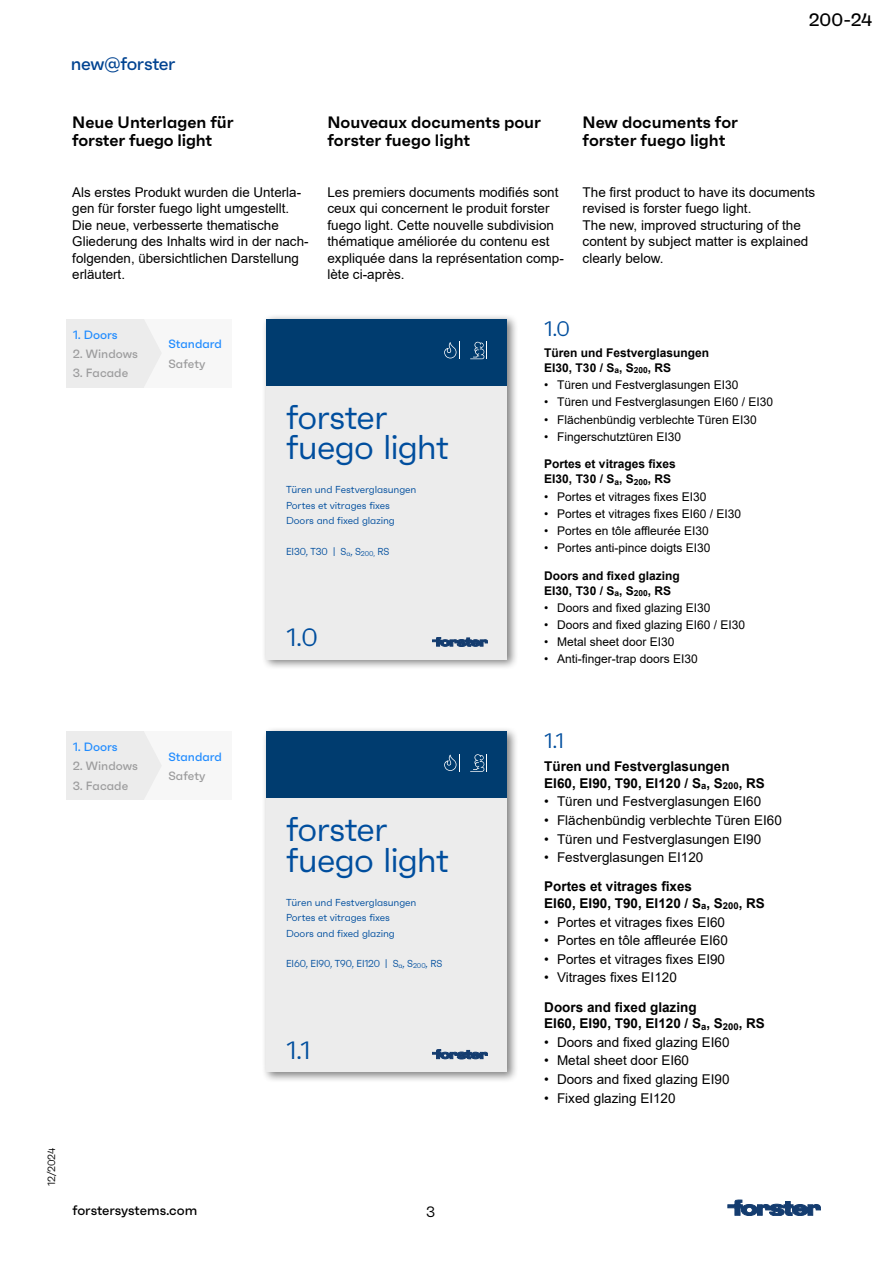
<style>
.page{position:relative;width:893px;height:1263px;background:#fff}
.page>*{position:absolute;margin:0;border:0;box-sizing:border-box;transform-origin:0 0}
.t1{font:34.35px/30.3px "Faktum";letter-spacing:-.025em;color:#004e9e}
.t2{font:25.05px "Faktum";color:#004e9e}
.t3{font:21px "Faktum";color:#004e9e}
.t4{font:500 18px "Faktum";letter-spacing:-.025em;color:#004391}
.t5{font:500 18px "Faktum";color:#000}
.t6{font:600 16.5px/18px "Faktum";color:#000}
.t7{font:15px "Faktum";color:#000}
.t8{font:13.5px/16.5px "Arial";color:#000}
.t9{font:700 13.5px/16.5px "Arial";color:#000}
.t10{font:500 13.5px "Faktum";letter-spacing:-.005em;color:#000}
.t11{font:12px "Arial";color:#000}
.t12{font:700 12px/15px "Arial";color:#000}
.t13{font:500 12px "Faktum";color:#9c9c9d}
.t14{font:500 12px "Faktum";color:#1f8bff}
.t15{font:10.5px "Faktum";color:#000;scale:.95 1}
.t16{font:10.05px/15.5px "Faktum";letter-spacing:-.01em;color:#004e9e}
.t17{font:10.05px "Faktum";letter-spacing:-.01em;color:#004e9e;scale:.95 1}
</style>
<div class="page">
<svg style="left:728px;top:1200px;width:93px;height:16px"></svg>
<div style="left:262px;top:314px;width:256px;height:356px;background:#000;opacity:.5"></div>
<div style="left:267px;top:319px;width:240px;height:340px;background:#ececec"></div>
<div style="left:267px;top:319px;width:240px;height:66px;background:#003c6f"></div>
<svg style="left:432px;top:637px;width:56px;height:9px"></svg>
<svg style="left:444px;top:342px;width:16px;height:17px"></svg>
<svg style="left:470px;top:342px;width:17px;height:17px"></svg>
<div style="left:262px;top:726px;width:256px;height:357px;background:#000;opacity:.5"></div>
<div style="left:267px;top:731px;width:240px;height:340px;background:#ececec"></div>
<div style="left:267px;top:731px;width:240px;height:67px;background:#003c6f"></div>
<svg style="left:432px;top:1049px;width:56px;height:10px"></svg>
<svg style="left:444px;top:754px;width:16px;height:17px"></svg>
<svg style="left:470px;top:754px;width:17px;height:18px"></svg>
<div style="left:67px;top:319px;width:77px;height:68px;background:#ececec"></div>
<div style="left:67px;top:731px;width:77px;height:69px;background:#ececec"></div>
<div style="left:141px;top:319px;width:91px;height:68px;background:#f7f7f7"></div>
<div style="left:141px;top:731px;width:91px;height:69px;background:#f7f7f7"></div>
<h3 class="t4" style="left:71px;top:52px;width:106px">new@forster</h3>
<p class="t6" style="left:72px;top:113px;width:163px">Neue Unterlagen für forster fuego light</p>
<p class="t8" style="left:72px;top:184px;width:238px">Als erstes Produkt wurden die Unterla&shy;gen für forster fuego light umgestellt.<br>Die neue, verbesserte thematische Gliederung des Inhalts wird in der nach&shy;folgenden, übersichtlichen Darstellung erläutert.</p>
<h3 class="t5" style="left:809px;top:9px;width:65px">200-24</h3>
<p class="t6" style="left:327px;top:113px;width:215px">Nouveaux documents pour forster fuego light</p>
<p class="t6" style="left:583px;top:113px;width:157px">New documents for forster fuego light</p>
<p class="t8" style="left:327px;top:184px;width:238px">Les premiers documents modifiés sont ceux qui concernent le produit forster fuego light. Cette nouvelle subdivision thématique améliorée du contenu est expliquée dans la représentation comp&shy;lète ci-après.</p>
<p class="t8" style="left:583px;top:184px;width:234px">The first product to have its documents revised is forster fuego light.<br>The new, improved structuring of the content by subject matter is explained clearly below.</p>
<p class="t14" style="left:73px;top:327px;width:47px">1. Doors</p>
<p class="t13" style="left:73px;top:346px;width:67px">2. Windows</p>
<p class="t13" style="left:73px;top:366px;width:57px">3. Facade</p>
<p class="t14" style="left:169px;top:337px;width:55px">Standard</p>
<p class="t13" style="left:169px;top:356px;width:38px">Safety</p>
<h1 class="t1" style="left:286px;top:401px;width:164px">forster fuego light</h1>
<p class="t16" style="left:286px;top:482px;width:132px">Türen und Festverglasungen<br>Portes et vitrages fixes<br>Doors and fixed glazing</p>
<p class="t17" style="left:286px;top:545px;width:110px">EI30, T30 | S<sub>a</sub>, S<sub>200,</sub> RS</p>
<h2 class="t2" style="left:286px;top:622px;width:33px">1.0</h2>
<h3 class="t3" style="left:544px;top:316px;width:27px">1.0</h3>
<p class="t12" style="left:544px;top:345px;width:166px">Türen und Festverglasungen<br>EI30, T30 / S<sub>a</sub>, S<sub>200</sub>, RS</p>
<p class="t11" style="left:544px;top:377px;width:196px">• Türen und Festverglasungen EI30</p>
<p class="t11" style="left:544px;top:394px;width:230px">• Türen und Festverglasungen EI60 / EI30</p>
<p class="t11" style="left:544px;top:411px;width:214px">• Flächenbündig verblechte Türen EI30</p>
<p class="t11" style="left:544px;top:428px;width:138px">• Fingerschutztüren EI30</p>
<p class="t12" style="left:544px;top:457px;width:133px">Portes et vitrages fixes<br>EI30, T30 / S<sub>a</sub>, S<sub>200</sub>, RS</p>
<p class="t11" style="left:544px;top:488px;width:164px">• Portes et vitrages fixes EI30</p>
<p class="t11" style="left:544px;top:505px;width:198px">• Portes et vitrages fixes EI60 / EI30</p>
<p class="t11" style="left:544px;top:522px;width:166px">• Portes en tôle affleurée EI30</p>
<p class="t11" style="left:544px;top:539px;width:168px">• Portes anti-pince doigts EI30</p>
<p class="t12" style="left:544px;top:568px;width:137px">Doors and fixed glazing<br>EI30, T30 / S<sub>a</sub>, S<sub>200</sub>, RS</p>
<p class="t11" style="left:544px;top:599px;width:168px">• Doors and fixed glazing EI30</p>
<p class="t11" style="left:544px;top:616px;width:202px">• Doors and fixed glazing EI60 / EI30</p>
<p class="t11" style="left:544px;top:633px;width:132px">• Metal sheet door EI30</p>
<p class="t11" style="left:544px;top:651px;width:155px">• Anti-finger-trap doors EI30</p>
<p class="t14" style="left:73px;top:740px;width:47px">1. Doors</p>
<p class="t13" style="left:73px;top:759px;width:67px">2. Windows</p>
<p class="t13" style="left:73px;top:778px;width:57px">3. Facade</p>
<p class="t14" style="left:169px;top:749px;width:55px">Standard</p>
<p class="t13" style="left:169px;top:768px;width:38px">Safety</p>
<p class="t15" style="left:45px;top:1186px;width:42px;rotate:-90deg">12/2024</p>
<p class="t10" style="left:72px;top:1202px;width:127px">forstersystems.com</p>
<h1 class="t1" style="left:286px;top:814px;width:164px">forster fuego light</h1>
<p class="t16" style="left:286px;top:894px;width:132px">Türen und Festverglasungen<br>Portes et vitrages fixes<br>Doors and fixed glazing</p>
<p class="t17" style="left:286px;top:958px;width:166px">EI60, EI90, T90, EI120 | S<sub>a</sub>, S<sub>200</sub>, RS</p>
<h2 class="t2" style="left:286px;top:1035px;width:26px">1.1</h2>
<p class="t7" style="left:426px;top:1202px;width:10px">3</p>
<h3 class="t3" style="left:544px;top:728px;width:21px">1.1</h3>
<p class="t9" style="left:544px;top:758px;width:222px">Türen und Festverglasungen<br>EI60, EI90, T90, EI120 / S<sub>a</sub>, S<sub>200</sub>, RS</p>
<p class="t8" style="left:544px;top:793px;width:218px">• Türen und Festverglasungen EI60</p>
<p class="t8" style="left:544px;top:812px;width:239px">• Flächenbündig verblechte Türen EI60</p>
<p class="t8" style="left:544px;top:830px;width:218px">• Türen und Festverglasungen EI90</p>
<p class="t8" style="left:544px;top:849px;width:161px">• Festverglasungen EI120</p>
<p class="t9" style="left:544px;top:878px;width:222px">Portes et vitrages fixes<br>EI60, EI90, T90, EI120 / S<sub>a</sub>, S<sub>200</sub>, RS</p>
<p class="t8" style="left:544px;top:913px;width:182px">• Portes et vitrages fixes EI60</p>
<p class="t8" style="left:544px;top:932px;width:185px">• Portes en tôle affleurée EI60</p>
<p class="t8" style="left:544px;top:951px;width:182px">• Portes et vitrages fixes EI90</p>
<p class="t8" style="left:544px;top:969px;width:134px">• Vitrages fixes EI120</p>
<p class="t9" style="left:544px;top:999px;width:222px">Doors and fixed glazing<br>EI60, EI90, T90, EI120 / S<sub>a</sub>, S<sub>200</sub>, RS</p>
<p class="t8" style="left:544px;top:1034px;width:187px">• Doors and fixed glazing EI60</p>
<p class="t8" style="left:544px;top:1052px;width:146px">• Metal sheet door EI60</p>
<p class="t8" style="left:544px;top:1071px;width:187px">• Doors and fixed glazing EI90</p>
<p class="t8" style="left:544px;top:1089px;width:133px">• Fixed glazing EI120</p>
</div>
